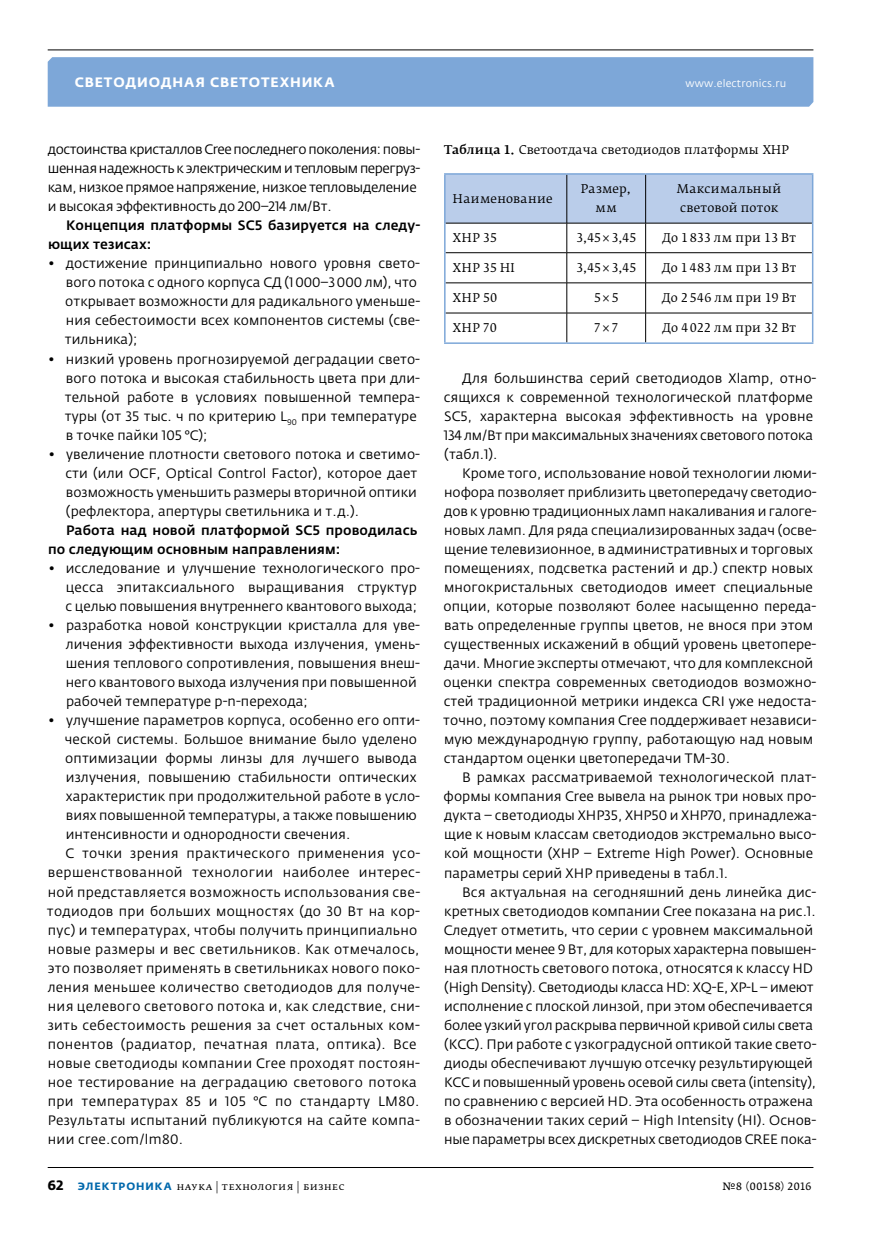
<style>
.page{position:relative;width:881px;height:1234px;background:#fff}
.page>*{position:absolute;margin:0;border:0;box-sizing:border-box;transform-origin:0 0}
.t1{font:13.5px/19px "Fedra Sans Pro";letter-spacing:.005em;color:#000}
.t2{font:13.5px "Fedra Sans Pro";letter-spacing:.025em;color:#000}
.t3{font:13.5px/19px "Fedra Sans Pro";letter-spacing:-.03em;color:#000}
.t4{font:500 13.5px/19px "Fedra Sans Pro";letter-spacing:.005em;color:#000}
.t5{font:13.5px "Fedra Sans Pro";letter-spacing:.03em;color:#000}
.t6{font:700 13.5px "Fedra Sans Alt Pro";letter-spacing:.06em;color:#fff}
.t7{font:12px/19px "Fedra Serif B Pro";letter-spacing:.01em;color:#000;text-align:center}
.t8{font:10.5px "Fedra Serif B Pro";letter-spacing:.035em;color:#000}
.t9{font:10.5px "Fedra Sans Pro";letter-spacing:.015em;color:#fff}
.t10{font:10.5px "Fedra Serif A Pro";letter-spacing:.035em;color:#000}
.s1{font-weight:500}
.s2{font-family:"Fedra Sans Pro";font-weight:700;font-size:13.5px}
.s3{font-family:"Fedra Sans Alt Pro";font-weight:700;color:#0068ac}
</style>
<div class="page">
<div style="left:48px;top:57px;width:765px;height:50px;background:#7da7d8"></div>
<hr style="left:48px;top:49px;width:765px;height:1px;background:#000">
<hr style="left:48px;top:1166px;width:765px;height:1px;background:#000">
<svg style="left:445px;top:175px;width:366px;height:107px"></svg>
<hr style="left:445px;top:282px;width:121px;height:1px;background:#000">
<hr style="left:566px;top:282px;width:79px;height:1px;background:#000">
<hr style="left:566px;top:283px;width:1px;height:30px;background:#000">
<hr style="left:645px;top:282px;width:166px;height:1px;background:#000">
<hr style="left:645px;top:283px;width:1px;height:30px;background:#000">
<hr style="left:445px;top:313px;width:121px;height:1px;background:#000">
<hr style="left:566px;top:313px;width:79px;height:1px;background:#000">
<svg style="left:566px;top:313px;width:1px;height:29px"></svg>
<hr style="left:645px;top:313px;width:166px;height:1px;background:#000">
<svg style="left:645px;top:313px;width:1px;height:29px"></svg>
<hr style="left:444px;top:173px;width:122px;height:2px;background:#7da7d8">
<hr style="left:444px;top:175px;width:1px;height:48px;background:#7da7d8">
<hr style="left:566px;top:173px;width:79px;height:2px;background:#7da7d8">
<hr style="left:645px;top:173px;width:168px;height:2px;background:#7da7d8">
<hr style="left:811px;top:175px;width:2px;height:48px;background:#7da7d8">
<hr style="left:444px;top:223px;width:1px;height:30px;background:#7da7d8">
<hr style="left:811px;top:223px;width:2px;height:30px;background:#7da7d8">
<hr style="left:444px;top:253px;width:1px;height:30px;background:#7da7d8">
<hr style="left:811px;top:253px;width:2px;height:30px;background:#7da7d8">
<hr style="left:444px;top:283px;width:1px;height:30px;background:#7da7d8">
<hr style="left:811px;top:283px;width:2px;height:30px;background:#7da7d8">
<svg style="left:444px;top:313px;width:1px;height:29px"></svg>
<hr style="left:811px;top:313px;width:2px;height:29px;background:#7da7d8">
<hr style="left:444px;top:342px;width:122px;height:2px;background:#7da7d8">
<hr style="left:566px;top:342px;width:79px;height:2px;background:#7da7d8">
<hr style="left:645px;top:342px;width:168px;height:2px;background:#7da7d8">
<p class="t6" style="left:75px;top:74px;width:261px">Светодиодная светотехника</p>
<p class="t9" style="left:685px;top:77px;width:102px">www.electronics.ru</p>
<p class="t3" style="left:48px;top:140px;width:374px">достоинства кристаллов Cree последнего поколения: повы&shy;шенная надежность к электрическим и тепловым перегруз&shy;кам, низкое прямое напряжение, низкое тепловыделение и высокая эффективность до 200–214 лм/Вт.</p>
<p class="t4" style="left:48px;top:216px;width:374px;text-indent:18px">Концепция платформы SC5 базируется на следу&shy;ющих тезисах:</p>
<p class="t1" style="left:65px;top:254px;width:356px;text-indent:-17px">• достижение принципиально нового уровня свето&shy;вого потока с одного корпуса СД (1000–3000 лм), что открывает возможности для радикального уменьше&shy;ния себестоимости всех компонентов системы (све&shy;тильника);</p>
<p class="t1" style="left:65px;top:349px;width:356px;text-indent:-17px">• низкий уровень прогнозируемой деградации свето&shy;вого потока и высокая стабильность цвета при дли&shy;тельной работе в условиях повышенной темпера&shy;туры (от 35 тыс. ч по критерию L<sub>90</sub> при температуре в точке пайки 105 °C);</p>
<p class="t1" style="left:65px;top:444px;width:356px;text-indent:-17px">• увеличение плотности светового потока и светимо&shy;сти (или OCF, Optical Control Factor), которое дает возможность уменьшить размеры вторичной оптики (рефлектора, апертуры светильника и т.д.).</p>
<p class="t4" style="left:48px;top:520px;width:371px;text-indent:18px">Работа над новой платформой SC5 проводилась по следующим основным направлениям:</p>
<p class="t1" style="left:65px;top:558px;width:356px;text-indent:-17px">• исследование и улучшение технологического про&shy;цесса эпитаксиального выращивания структур с целью повышения внутреннего квантового выхода;</p>
<p class="t1" style="left:66px;top:615px;width:356px;text-indent:-17px">• разработка новой конструкции кристалла для уве&shy;личения эффективности выхода излучения, умень&shy;шения теплового сопротивления, повышения внеш&shy;него квантового выхода излучения при повышенной рабочей температуре p-n-перехода;</p>
<p class="t1" style="left:48px;top:710px;width:373px">• улучшение параметров корпуса, особенно его опти-</p>
<p class="t1" style="left:65px;top:729px;width:353px">ческой системы. Большое внимание было уделено</p>
<p class="t1" style="left:65px;top:748px;width:353px">оптимизации формы линзы для лучшего вывода</p>
<p class="t1" style="left:66px;top:767px;width:352px">излучения, повышению стабильности оптических</p>
<p class="t1" style="left:66px;top:786px;width:355px">характеристик при продолжительной работе в усло-</p>
<p class="t1" style="left:66px;top:806px;width:352px">виях повышенной температуры, а также повышению</p>
<p class="t1" style="left:66px;top:825px;width:286px">интенсивности и однородности свечения.</p>
<p class="t2" style="left:65px;top:845px;width:356px">С точки зрения практического применения усо-</p>
<p class="t5" style="left:48px;top:864px;width:374px">вершенствованной технологии наиболее интерес-</p>
<p class="t1" style="left:48px;top:882px;width:374px">ной представляется возможность использования све-</p>
<p class="t2" style="left:47px;top:902px;width:374px">тодиодов при больших мощностях (до 30 Вт на кор-</p>
<p class="t1" style="left:48px;top:920px;width:371px">пус) и температурах, чтобы получить принципиально</p>
<p class="t2" style="left:48px;top:940px;width:373px">новые размеры и вес светильников. Как отмечалось,</p>
<p class="t1" style="left:48px;top:958px;width:374px">это позволяет применять в светильниках нового поко-</p>
<p class="t2" style="left:48px;top:978px;width:374px">ления меньшее количество светодиодов для получе-</p>
<p class="t2" style="left:48px;top:997px;width:373px">ния целевого светового потока и, как следствие, сни-</p>
<p class="t2" style="left:48px;top:1016px;width:374px">зить себестоимость решения за счет остальных ком-</p>
<p class="t2" style="left:48px;top:1035px;width:370px">понентов (радиатор, печатная плата, оптика). Все</p>
<p class="t2" style="left:48px;top:1054px;width:373px">новые светодиоды компании Cree проходят постоян-</p>
<p class="t2" style="left:48px;top:1073px;width:370px">ное тестирование на деградацию светового потока</p>
<p class="t2" style="left:48px;top:1092px;width:373px">при температурах 85 и 105 °C по стандарту LM80.</p>
<p class="t2" style="left:48px;top:1111px;width:374px">Результаты испытаний публикуются на сайте компа-</p>
<p class="t2" style="left:48px;top:1130px;width:137px">нии cree.com/lm80.</p>
<p class="t7" style="left:444px;top:140px;width:346px"><span class="s1">Таблица 1.</span> Светоотдача светодиодов платформы ХНР</p>
<p class="t7" style="left:453px;top:189px;width:101px">Наименование</p>
<p class="t7" style="left:580px;top:179px;width:52px">Размер, мм</p>
<p class="t7" style="left:676px;top:179px;width:106px;text-align:left">Максимальный световой поток</p>
<p class="t7" style="left:452px;top:228px;width:46px">ХНР 35</p>
<p class="t7" style="left:576px;top:228px;width:62px">3,45 × 3,45</p>
<p class="t7" style="left:662px;top:228px;width:135px">До 1833 лм при 13 Вт</p>
<p class="t7" style="left:453px;top:258px;width:63px">ХНР 35 HI</p>
<p class="t7" style="left:576px;top:258px;width:62px">3,45 × 3,45</p>
<p class="t7" style="left:661px;top:258px;width:136px">До 1483 лм при 13 Вт</p>
<p class="t7" style="left:453px;top:288px;width:46px">ХНР 50</p>
<p class="t7" style="left:593px;top:288px;width:26px">5×5</p>
<p class="t7" style="left:661px;top:288px;width:136px">До 2546 лм при 19 Вт</p>
<p class="t7" style="left:453px;top:318px;width:45px">ХНР 70</p>
<p class="t7" style="left:593px;top:318px;width:26px">7×7</p>
<p class="t7" style="left:661px;top:318px;width:135px">До 4022 лм при 32 Вт</p>
<p class="t1" style="left:443px;top:368px;width:374px;text-indent:18px">Для большинства серий светодиодов Xlamp, отно&shy;сящихся к современной технологической платформе SC5, характерна высокая эффективность на уровне 134 лм/Вт при максимальных значениях светового потока (табл.1).</p>
<p class="t1" style="left:443px;top:463px;width:375px;text-indent:19px">Кроме того, использование новой технологии люми&shy;нофора позволяет приблизить цветопередачу светодио&shy;дов к уровню традиционных ламп накаливания и галоге&shy;новых ламп. Для ряда специализированных задач (осве&shy;щение телевизионное, в административных и торговых помещениях, подсветка растений и др.) спектр новых многокристальных светодиодов имеет специальные опции, которые позволяют более насыщенно переда&shy;вать определенные группы цветов, не внося при этом существенных искажений в общий уровень цветопере&shy;дачи. Многие эксперты отмечают, что для комплексной оценки спектра современных светодиодов возможно&shy;стей традиционной метрики индекса CRI уже недоста&shy;точно, поэтому компания Cree поддерживает независи&shy;мую международную группу, работающую над новым стандартом оценки цветопередачи TM-30.</p>
<p class="t1" style="left:443px;top:768px;width:374px;text-indent:19px">В рамках рассматриваемой технологической плат&shy;формы компания Cree вывела на рынок три новых про&shy;дукта – светодиоды XHP35, XHP50 и XHP70, принадлежа&shy;щие к новым классам светодиодов экстремально высо&shy;кой мощности (XHP – Extreme High Power). Основные параметры серий XHP приведены в табл.1.</p>
<p class="t1" style="left:443px;top:882px;width:374px;text-indent:18px">Вся актуальная на сегодняшний день линейка дис&shy;кретных светодиодов компании Cree показана на рис.1.<br>Следует отметить, что серии с уровнем максимальной мощности менее 9 Вт, для которых характерна повышен&shy;ная плотность светового потока, относятся к классу HD (High Density). Светодиоды класса HD: XQ-E, XP-L – имеют исполнение с плоской линзой, при этом обеспечивается более узкий угол раскрыва первичной кривой силы света (КСС). При работе с узкоградусной оптикой такие свето&shy;диоды обеспечивают лучшую отсечку результирующей КСС и повышенный уровень осевой силы света (intensity), по сравнению с версией HD. Эта особенность отражена в обозначении таких серий – High Intensity (HI). Основ&shy;ные параметры всех дискретных светодиодов CREE пока-</p>
<p class="t8" style="left:48px;top:1179px;width:298px"><span class="s2">62</span> <span class="s3">ЭЛЕКТРОНИКА</span> наука | технология | бизнес</p>
<p class="t10" style="left:722px;top:1179px;width:90px">№8 (00158) 2016</p>
</div>
